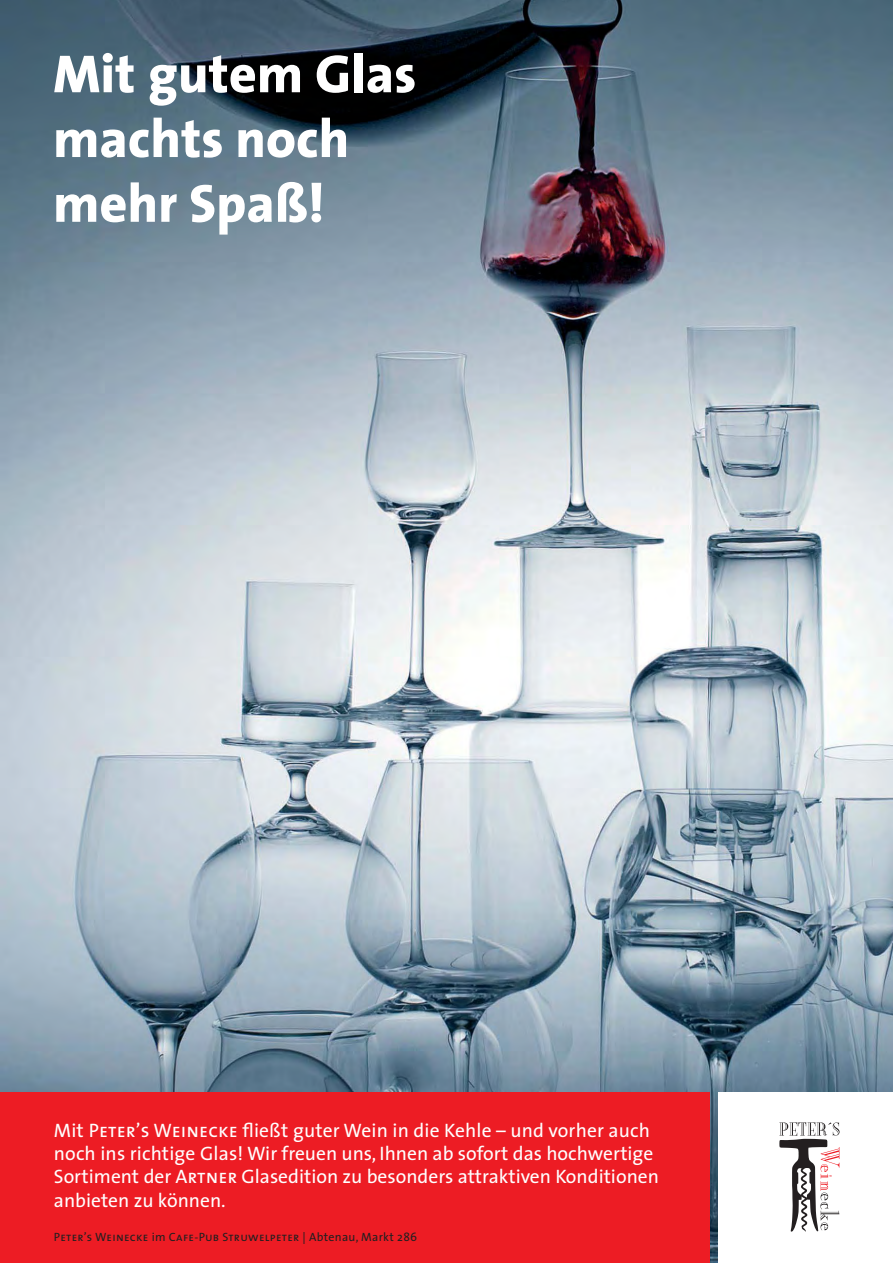
<style>
.page{position:relative;width:893px;height:1263px;background:#fff}
.page>*{position:absolute;margin:0;border:0;box-sizing:border-box;transform-origin:0 0}
.t1{font:54px/64.8px "The Sans Extra Bold Plain+KYLNYR";color:#fff}
.t2{font:19.5px/23.4px "The Sans Plain+QOMBRO";color:#fff}
.t3{font:18px "The Sans Plain+QOMBRO";letter-spacing:.005em;color:#fff}
.t4{font:12px "The Sans Caps+IQJHZT";letter-spacing:.025em;color:#231f20}
.s1{font-family:"The Sans Caps+IQJHZT"}
.s2{font-family:"The Sans Plain+QOMBRO"}
</style>
<div class="page">
<img style="left:0;top:0;width:893px;height:1263px">
<div style="left:0;top:1093px;width:710px;height:170px;background:#ed1c24"></div>
<div style="left:718px;top:1093px;width:175px;height:170px;background:#fff"></div>
<svg style="left:779px;top:1122px;width:60px;height:110px"></svg>
<h1 class="t1" style="left:53px;top:41px;width:365px">Mit gutem Glas machts noch mehr Spaß!</h1>
<p class="t2" style="left:54px;top:1120px;width:606px">Mit <span class="s1">Peter’s Weinecke</span> fließt guter Wein in die Kehle – und vorher auch noch ins richtige Glas! Wir freuen uns, Ihnen ab sofort das hochwertige Sortiment der A<span class="s1">rtner</span> Glasedition zu besonders attraktiven Konditionen anbieten zu können.</p>
<p class="t4" style="left:54px;top:1227px;width:365px">Peter’s Weinecke <span class="s2">im</span> Cafe-Pub Struwelpeter | <span class="s2">Abtenau, Markt 286</span></p>
<p class="t3" style="left:15px;top:1173px;width:409px">Ob typisch oder untypisch, geradlinig oder verspielt,</p>
</div>
